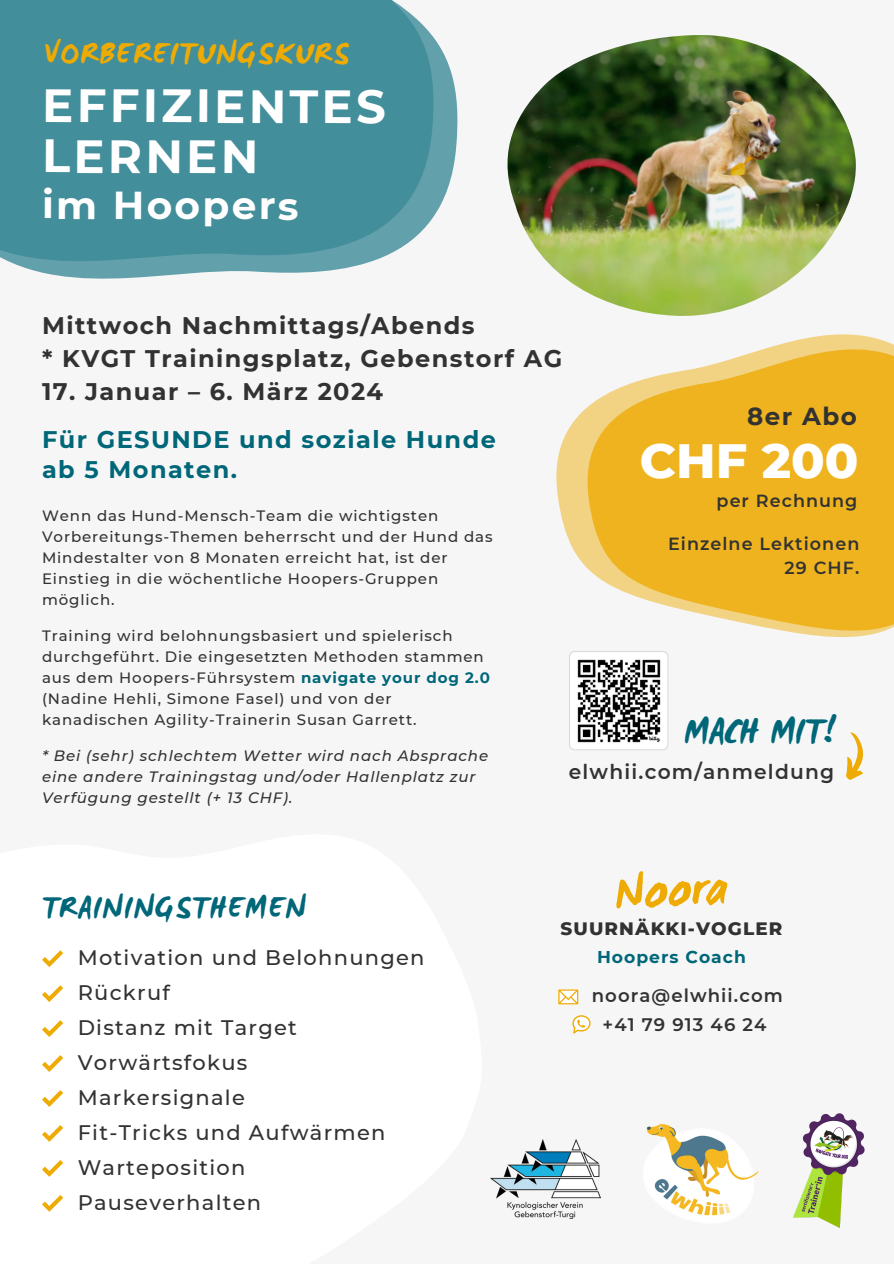
<style>
.page{position:relative;width:894px;height:1264px;background:#fff}
.page>*{position:absolute;margin:0;border:0;box-sizing:border-box;transform-origin:0 0}
.t1{font:800 49.05px "Montserrat";color:#fff}
.t2{font:700 47.25px "WC Mano Negra Bta";color:#eeab03}
.t3{font:700 46.5px "Montserrat";letter-spacing:.065em;color:#fff}
.t4{font:700 39px "Montserrat";letter-spacing:.055em;color:#fff}
.t5{font:700 38.1px "WC Mano Negra Bta";color:#006779}
.t6{font:700 33px "WC Mano Negra Bta";letter-spacing:.04em;color:#eeab03}
.t7{font:700 33px "WC Mano Negra Bta";letter-spacing:.04em;color:#006779}
.t8{font:700 24.6px "Montserrat";letter-spacing:.06em;color:#323232}
.t9{font:700 24px "Montserrat";letter-spacing:.06em;color:#323232}
.t10{font:700 24px "Montserrat";letter-spacing:.06em;color:#006779}
.t11{font:500 21px "Montserrat";letter-spacing:.06em;color:#323232}
.t12{font:600 20.25px "Montserrat";letter-spacing:.06em;color:#323232}
.t13{font:800 18.3px "Montserrat";letter-spacing:.06em;color:#323232}
.t14{font:600 18.15px "Montserrat";letter-spacing:.06em;color:#323232}
.t15{font:600 17.55px "Montserrat";letter-spacing:.06em;color:#323232}
.t16{font:700 17.1px "Montserrat";letter-spacing:.055em;color:#006779}
.t17{font:500 15px/21px "Montserrat";letter-spacing:.06em;color:#323232}
.t18{font:italic 500 15px/21px "Montserrat";letter-spacing:.06em;color:#323232}
.s1{font-weight:700;color:#006779}
</style>
<div class="page">
<div style="left:0;top:0;width:893px;height:1263px;background:#f6f6f6"></div>
<svg style="left:447px;top:61px;width:11px;height:129px"></svg>
<svg style="left:0;top:0;width:447px;height:279px;background:#4f95a1"></svg>
<svg style="left:561px;top:334px;width:332px;height:369px;fill:#eeb31f"></svg>
<img style="left:507px;top:35px;width:348px;height:281px">
<svg style="left:42px;top:950px;width:21px;height:17px"></svg>
<svg style="left:42px;top:985px;width:21px;height:17px"></svg>
<svg style="left:42px;top:1020px;width:21px;height:17px"></svg>
<svg style="left:42px;top:1055px;width:21px;height:16px"></svg>
<svg style="left:42px;top:1090px;width:21px;height:16px"></svg>
<svg style="left:42px;top:1160px;width:21px;height:16px"></svg>
<svg style="left:42px;top:1125px;width:21px;height:16px"></svg>
<svg style="left:42px;top:1195px;width:21px;height:16px"></svg>
<img style="left:646px;top:1124px;width:113px;height:92px">
<svg style="left:572px;top:1015px;width:19px;height:18px"></svg>
<svg style="left:558px;top:989px;width:20px;height:15px"></svg>
<img style="left:793px;top:1113px;width:72px;height:115px">
<img style="left:490px;top:1139px;width:110px;height:79px">
<svg style="left:568px;top:651px;width:100px;height:99px"></svg>
<svg style="left:846px;top:732px;width:17px;height:48px"></svg>
<p class="t6" style="left:44px;top:33px;width:306px">VORBEREITUNGSKURS</p>
<p class="t3" style="left:42px;top:77px;width:345px">EFFIZIENTES</p>
<p class="t3" style="left:42px;top:128px;width:218px">LERNEN</p>
<p class="t4" style="left:42px;top:181px;width:258px">im Hoopers</p>
<p class="t9" style="left:42px;top:311px;width:434px">Mittwoch Nachmittags/Abends</p>
<p class="t9" style="left:42px;top:344px;width:521px">* KVGT Trainingsplatz, Gebenstorf AG</p>
<p class="t9" style="left:42px;top:376px;width:342px">17. Januar – 6. März 2024</p>
<p class="t10" style="left:42px;top:424px;width:455px">Für GESUNDE und soziale Hunde</p>
<p class="t10" style="left:42px;top:455px;width:196px">ab 5 Monaten.</p>
<p class="t17" style="left:42px;top:505px;width:452px">Wenn das Hund-Mensch-Team die wichtigsten Vorbereitungs-Themen beherrscht und der Hund das Mindestalter von 8 Monaten erreicht hat, ist der Einstieg in die wöchentliche Hoopers-Gruppen möglich.</p>
<p class="t17" style="left:42px;top:625px;width:449px">Training wird belohnungsbasiert und spielerisch durchgeführt. Die eingesetzten Methoden stammen aus dem Hoopers-Führsystem <span class="s1">navigate your dog 2.0 </span>(Nadine Hehli, Simone Fasel) und von der kanadischen Agility-Trainerin Susan Garrett.</p>
<p class="t18" style="left:42px;top:745px;width:447px">* Bei (sehr) schlechtem Wetter wird nach Absprache eine andere Trainingstag und/oder Hallenplatz zur<br>Verfügung gestellt (+ 13 CHF).</p>
<p class="t8" style="left:746px;top:401px;width:111px">8er Abo</p>
<p class="t1" style="left:639px;top:430px;width:220px">CHF 200</p>
<p class="t15" style="left:716px;top:489px;width:142px">per Rechnung</p>
<p class="t15" style="left:668px;top:532px;width:193px">Einzelne Lektionen</p>
<p class="t15" style="left:784px;top:556px;width:76px">29 CHF.</p>
<p class="t5" style="left:683px;top:708px;width:153px">MACH MIT!</p>
<p class="t12" style="left:568px;top:759px;width:267px">elwhii.com/anmeldung</p>
<p class="t7" style="left:42px;top:887px;width:265px">TRAININGSTHEMEN</p>
<p class="t11" style="left:78px;top:945px;width:348px">Motivation und Belohnungen</p>
<p class="t11" style="left:78px;top:979px;width:94px">Rückruf</p>
<p class="t11" style="left:78px;top:1014px;width:221px">Distanz mit Target</p>
<p class="t11" style="left:78px;top:1049px;width:171px">Vorwärtsfokus</p>
<p class="t11" style="left:78px;top:1084px;width:169px">Markersignale</p>
<p class="t11" style="left:78px;top:1119px;width:309px">Fit-Tricks und Aufwärmen</p>
<p class="t11" style="left:78px;top:1154px;width:169px">Warteposition</p>
<p class="t11" style="left:78px;top:1189px;width:185px">Pauseverhalten</p>
<p class="t2" style="left:613px;top:863px;width:115px;rotate:-3deg">Noora</p>
<p class="t13" style="left:560px;top:917px;width:223px">SUURNÄKKI-VOGLER</p>
<p class="t16" style="left:597px;top:946px;width:150px">Hoopers Coach</p>
<p class="t14" style="left:591px;top:984px;width:193px">noora@elwhii.com</p>
<p class="t14" style="left:602px;top:1012px;width:165px">+41 79 913 46 24</p>
</div>
